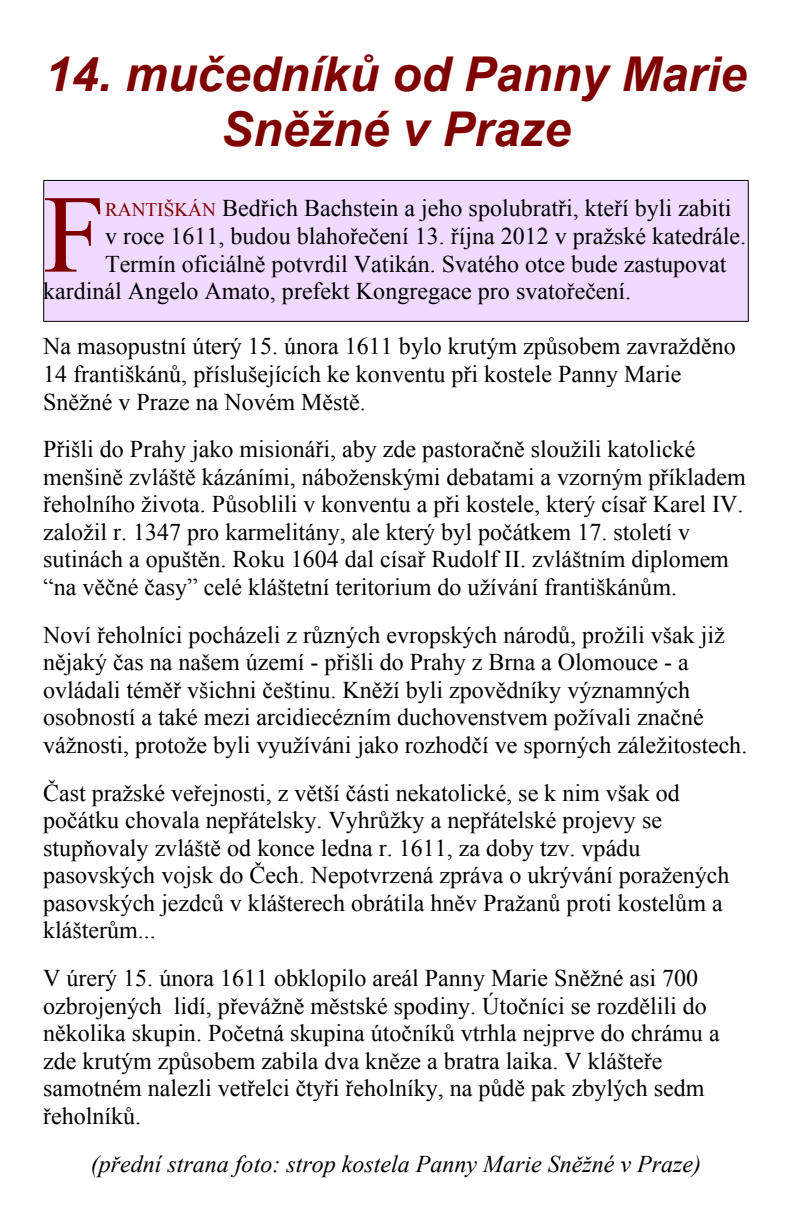
<style>
.page{position:relative;width:792px;height:1224px;background:#fff}
.page>*{position:absolute;margin:0;border:0;box-sizing:border-box;transform-origin:0 0}
.t1{font:111px "Times New Roman";color:#800000}
.t2{font:italic 700 48px/55px "Arial";color:#800000;text-align:center}
.t3{font:24px/27.6px "Times New Roman";color:#000}
.t4{font:italic 24px "Times New Roman";color:#000}
.s1{font-size:19.2px;color:#800000}
</style>
<div class="page">
<div style="left:43px;top:180px;width:706px;height:142px;background:#f0daff;border:1px solid #000"></div>
<h2 class="t2" style="left:45px;top:51px;width:703px">14. mučedníků od Panny Marie<br>Sněžné v Praze</h2>
<h1 class="t1" style="left:43px;top:195px;width:63px">F</h1>
<p class="t3" style="left:105px;top:197px;width:628px"><span class="s1">RANTIŠKÁN</span> Bedřich Bachstein a jeho spolubratři, kteří byli zabiti</p>
<p class="t3" style="left:105px;top:225px;width:643px">v roce 1611, budou blahořečení 13. října 2012 v pražské katedrále.</p>
<p class="t3" style="left:105px;top:252px;width:623px">Termín oficiálně potvrdil Vatikán. Svatého otce bude zastupovat</p>
<p class="t3" style="left:43px;top:280px;width:590px">kardinál Angelo Amato, prefekt Kongregace pro svatořečení.</p>
<p class="t3" style="left:43px;top:335px;width:694px">Na masopustní úterý 15. února 1611 bylo krutým způsobem zavražděno<br>14 františkánů, příslušejících ke konventu při kostele Panny Marie<br>Sněžné v Praze na Novém Městě.</p>
<p class="t3" style="left:43px;top:438px;width:704px">Přišli do Prahy jako misionáři, aby zde pastoračně sloužili katolické menšině zvláště kázáními, náboženskými debatami a vzorným příkladem řeholního života. Působlili v konventu a při kostele, který císař Karel IV. založil r. 1347 pro karmelitány, ale který byl počátkem 17. století v sutinách a opuštěn. Roku 1604 dal císař Rudolf II. zvláštním diplomem “na věčné časy” celé kláštetní teritorium do užívání františkánům.</p>
<p class="t3" style="left:43px;top:623px;width:706px">Noví řeholníci pocházeli z různých evropských národů, prožili však již nějaký čas na našem území - přišli do Prahy z Brna a Olomouce - a ovládali téměř všichni češtinu. Kněží byli zpovědníky významných osobností a také mezi arcidiecézním duchovenstvem požívali značné vážnosti, protože byli využíváni jako rozhodčí ve sporných záležitostech.</p>
<p class="t3" style="left:43px;top:781px;width:688px">Čast pražské veřejnosti, z větší části nekatolické, se k nim však od počátku chovala nepřátelsky. Vyhrůžky a nepřátelské projevy se stupňovaly zvláště od konce ledna r. 1611, za doby tzv. vpádu pasovských vojsk do Čech. Nepotvrzená zpráva o ukrývání poražených pasovských jezdců v klášterech obrátila hněv Pražanů proti kostelům a klášterům...</p>
<p class="t3" style="left:43px;top:967px;width:678px">V úrerý 15. února 1611 obklopilo areál Panny Marie Sněžné asi 700 ozbrojených lidí, převážně městské spodiny. Útočníci se rozdělili do několika skupin. Početná skupina útočníků vtrhla nejprve do chrámu a zde krutým způsobem zabila dva kněze a bratra laika. V klášteře samotném nalezli vetřelci čtyři řeholníky, na půdě pak zbylých sedm řeholníků.</p>
<p class="t4" style="left:91px;top:1155px;width:612px">(přední strana foto: strop kostela Panny Marie Sněžné v Praze)</p>
</div>
